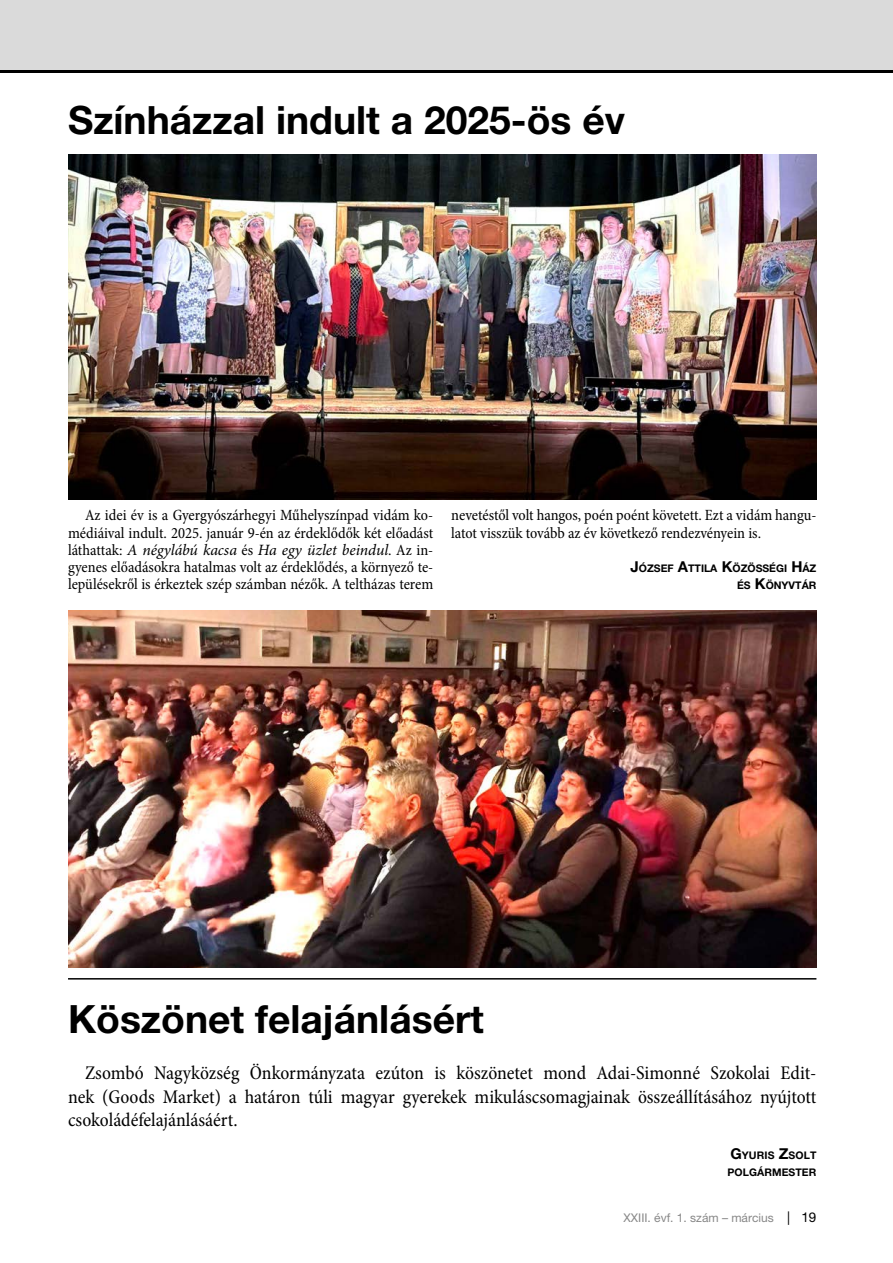
<style>
.page{position:relative;width:893px;height:1263px;background:#fff}
.page>*{position:absolute;margin:0;border:0;box-sizing:border-box;transform-origin:0 0}
.t1{font:700 39px "Helvetica Neue LT Pro";color:#000}
.t2{font:condensed 19.5px/23.4px "Minion Pro";color:#000;text-align:justify}
.t3{font:condensed 15.75px/17.2px "Minion Pro";letter-spacing:-.005em;color:#000;text-align:justify}
.t4{font:12px "Helvetica Neue LT Pro";color:#878787}
.t5{font:700 10.5px/17.2px "Helvetica Neue LT Pro";color:#000}
.s1{font-style:italic;font-stretch:normal}
.s2{font-size:15px}
.s3{font-size:13.5px;color:#000}
</style>
<div class="page">
<div style="left:0;top:0;width:893px;height:72px;background:#dadada"></div>
<hr style="left:0;top:70px;width:893px;height:2px;background:#000">
<img style="left:68px;top:611px;width:748px;height:357px">
<img style="left:68px;top:154px;width:748px;height:345px">
<hr style="left:68px;top:978px;width:748px;height:1px;background:#000">
<h1 class="t1" style="left:68px;top:96px;width:558px">Színházzal indult a 2025-ös év</h1>
<p class="t3" style="left:68px;top:507px;width:367px;text-indent:17px">Az idei év is a Gyergyószárhegyi Műhelyszínpad vidám ko&shy;médiáival indult. 2025. január 9-én az érdeklődők két előadást láthattak: <span class="s1">A négylábú kacsa</span> és <span class="s1">Ha egy üzlet beindul</span>. Az in&shy;gyenes előadásokra hatalmas volt az érdeklődés, a környező te&shy;lepülésekről is érkeztek szép számban nézők. A teltházas terem</p>
<p class="t3" style="left:451px;top:507px;width:367px">nevetéstől volt hangos, poén poént követett. Ezt a vidám hangu&shy;latot visszük tovább az év következő rendezvényein is.</p>
<p class="t5" style="left:631px;top:559px;width:187px;text-align:right"><span class="s2">J</span>ÓZSEF <span class="s2">A</span>TTILA <span class="s2">K</span>ÖZÖSSÉGI <span class="s2">H</span>ÁZ<br>ÉS <span class="s2">K</span>ÖNYVTÁR</p>
<h1 class="t1" style="left:68px;top:995px;width:417px">Köszönet felajánlásért</h1>
<p class="t2" style="left:68px;top:1062px;width:750px;text-indent:17px">Zsombó Nagyközség Önkormányzata ezúton is köszönetet mond Adai-Simonné Szokolai Edit&shy;nek (Goods Market) a határon túli magyar gyerekek mikuláscsomagjainak összeállításához nyújtott csokoládéfelajánlásáért.</p>
<p class="t5" style="left:727px;top:1146px;width:90px"><span class="s2">G</span>YURIS <span class="s2">Z</span>SOLT<br>POLGÁRMESTER</p>
<p class="t4" style="left:624px;top:1210px;width:194px">XXIII. évf. 1. szám – március <span class="s3">| 19</span></p>
</div>
